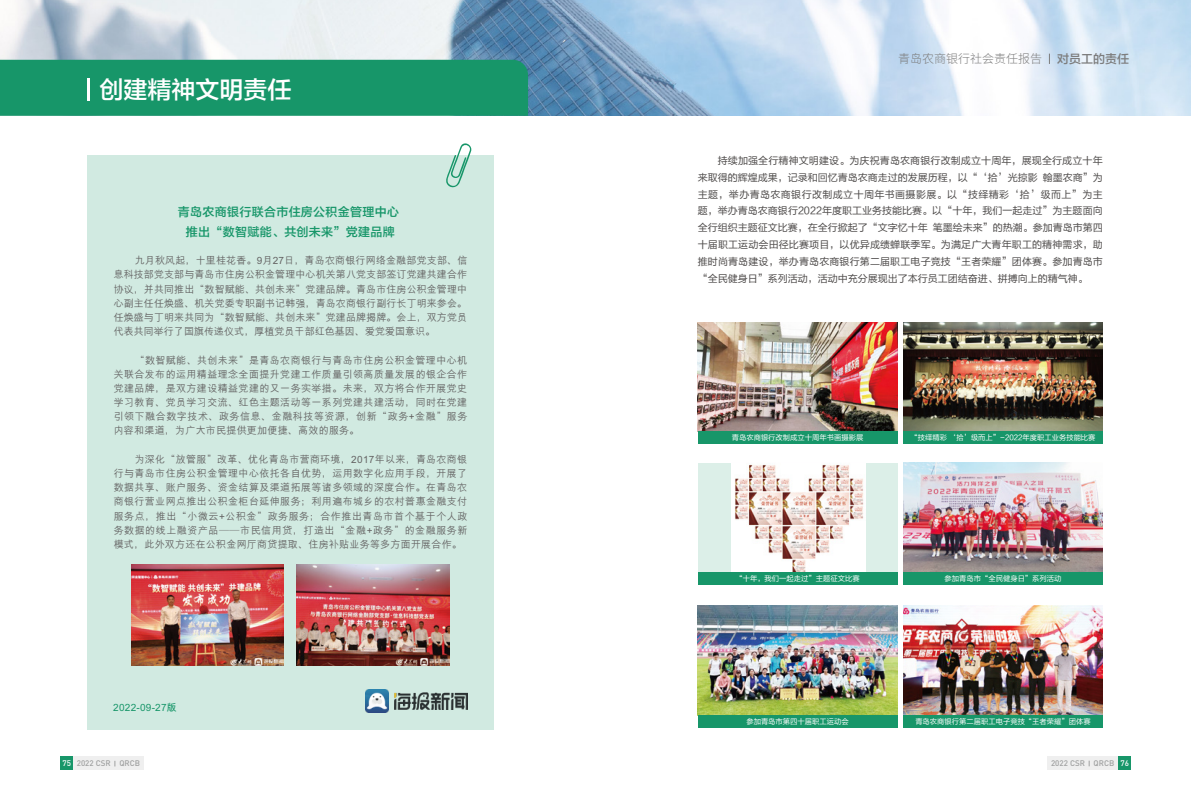
<style>
.page{position:relative;width:1191px;height:808px;background:#fff}
.page>*{position:absolute;margin:0;border:0;box-sizing:border-box;transform-origin:0 0}
.t1{font:24px "FZLTZHJW GB1 0";color:#fff}
.t2{font:12px/20.2px "FZLTZHJW GB1 0";letter-spacing:.025em;color:#179669;text-align:center}
.t3{font:300 12px "Source Han Sans CN";color:#7d7d7d}
.t4{font:12px "FZLTZHJW GB1 0";color:#7d7d7d}
.t5{font:500 10px/14.2px "M Hei PRC";letter-spacing:.025em;color:#656464;text-align:justify}
.t6{font:10px/16.8px "FZLTHJW GB1 0";color:#4c4948;text-align:justify}
.t7{font:700 10px "M Hei PRC";letter-spacing:.025em;color:#179669}
.t8{font:500 8px "DIN";color:#9fa0a0}
.t9{font:7.3px "FZLTHJW GB1 0";color:#fff}
.s1{color:#fff}
</style>
<div class="page">
<img style="left:0;top:0;width:1191px;height:116px">
<div style="left:0;top:60px;width:528px;height:56px;background:#179669"></div>
<hr style="left:87px;top:79px;width:3px;height:22px;background:#fff">
<div style="left:87px;top:155px;width:406px;height:575px;background:#d1eae1"></div>
<img style="left:366px;top:689px;width:22px;height:23px">
<img style="left:387px;top:690px;width:80px;height:22px">
<div style="left:60px;top:757px;width:13px;height:13px;background:#179669"></div>
<div style="left:73px;top:757px;width:71px;height:13px;background:#efefef"></div>
<div style="left:1117px;top:757px;width:14px;height:13px;background:#179669"></div>
<div style="left:1047px;top:757px;width:70px;height:13px;background:#efefef"></div>
<svg style="left:446px;top:143px;width:26px;height:45px"></svg>
<img style="left:131px;top:564px;width:153px;height:101px">
<img style="left:297px;top:564px;width:153px;height:101px">
<img style="left:698px;top:322px;width:199px;height:109px">
<img style="left:903px;top:322px;width:199px;height:109px">
<div style="left:698px;top:463px;width:199px;height:109px;background:#dcefe8"></div>
<img style="left:903px;top:463px;width:199px;height:109px">
<img style="left:698px;top:605px;width:199px;height:110px">
<img style="left:903px;top:605px;width:199px;height:110px">
<img style="left:731px;top:463px;width:134px;height:109px">
<div style="left:903px;top:715px;width:199px;height:13px;background:#179669"></div>
<div style="left:698px;top:715px;width:199px;height:13px;background:#179669"></div>
<div style="left:903px;top:572px;width:199px;height:13px;background:#179669"></div>
<div style="left:698px;top:572px;width:199px;height:13px;background:#179669"></div>
<div style="left:903px;top:431px;width:199px;height:13px;background:#179669"></div>
<div style="left:698px;top:431px;width:199px;height:13px;background:#179669"></div>
<h1 class="t1" style="left:99px;top:77px;width:193px">创建精神文明责任</h1>
<p class="t2" style="left:178px;top:202px;width:223px">青岛农商银行联合市住房公积金管理中心推出“数智赋能、共创未来”党建品牌</p>
<p class="t5" style="left:114px;top:254px;width:355px;text-indent:21px">九月秋风起，十里桂花香。9月27日，青岛农商银行网络金融部党支部、信息科技部党支部与青岛市住房公积金管理中心机关第八党支部签订党建共建合作协议，并共同推出“数智赋能、共创未来”党建品牌。青岛市住房公积金管理中心副主任任焕盛、机关党委专职副书记韩强，青岛农商银行副行长丁明来参会。任焕盛与丁明来共同为“数智赋能、共创未来”党建品牌揭牌。会上，双方党员代表共同举行了国旗传递仪式，厚植党员干部红色基因、爱党爱国意识。</p>
<p class="t5" style="left:114px;top:353px;width:355px;text-indent:21px">“数智赋能、共创未来”是青岛农商银行与青岛市住房公积金管理中心机关联合发布的运用精益理念全面提升党建工作质量引领高质量发展的银企合作党建品牌，是双方建设精益党建的又一务实举措。未来，双方将合作开展党史学习教育、党员学习交流、红色主题活动等一系列党建共建活动，同时在党建引领下融合数字技术、政务信息、金融科技等资源，创新“政务+金融”服务内容和渠道，为广大市民提供更加便捷、高效的服务。</p>
<p class="t5" style="left:114px;top:452px;width:355px;text-indent:21px">为深化“放管服”改革、优化青岛市营商环境，2017年以来，青岛农商银行与青岛市住房公积金管理中心依托各自优势，运用数字化应用手段，开展了数据共享、账户服务、资金结算及渠道拓展等诸多领域的深度合作。在青岛农商银行营业网点推出公积金柜台延伸服务；利用遍布城乡的农村普惠金融支付服务点，推出“小微云+公积金”政务服务；合作推出青岛市首个基于个人政务数据的线上融资产品——市民信用贷，打造出“金融+政务”的金融服务新模式，此外双方还在公积金网厅商贷提取、住房补贴业务等多方面开展合作。</p>
<p class="t7" style="left:113px;top:702px;width:65px">2022-09-27版</p>
<p class="t3" style="left:898px;top:52px;width:146px">青岛农商银行社会责任报告</p>
<p class="t4" style="left:1057px;top:52px;width:73px">对员工的责任</p>
<p class="t6" style="left:698px;top:152px;width:407px;text-indent:20px">持续加强全行精神文明建设。为庆祝青岛农商银行改制成立十周年，展现全行成立十年来取得的辉煌成果，记录和回忆青岛农商走过的发展历程，以“‘拾’光掠影 翰墨农商”为主题，举办青岛农商银行改制成立十周年书画摄影展。以“技绎精彩‘拾’级而上”为主题，举办青岛农商银行2022年度职工业务技能比赛。以“十年，我们一起走过”为主题面向全行组织主题征文比赛，在全行掀起了“文字忆十年 笔墨绘未来”的热潮。参加青岛市第四十届职工运动会田径比赛项目，以优异成绩蝉联季军。为满足广大青年职工的精神需求，助推时尚青岛建设，举办青岛农商银行第二届职工电子竞技“王者荣耀”团体赛。参加青岛市“全民健身日”系列活动，活动中充分展现出了本行员工团结奋进、拼搏向上的精气神。</p>
<p class="t9" style="left:731px;top:434px;width:133px">青岛农商银行改制成立十周年书画摄影展</p>
<p class="t9" style="left:910px;top:434px;width:187px">“技绎精彩 ‘拾’级而上”-2022年度职工业务技能比赛</p>
<p class="t9" style="left:735px;top:575px;width:126px">“十年，我们一起走过”主题征文比赛</p>
<p class="t9" style="left:944px;top:575px;width:118px">参加青岛市“全民健身日”系列活动</p>
<p class="t9" style="left:746px;top:717px;width:104px">参加青岛市第四十届职工运动会</p>
<p class="t9" style="left:915px;top:717px;width:177px">青岛农商银行第二届职工电子竞技“王者荣耀”团体赛</p>
<p class="t8" style="left:63px;top:758px;width:79px"><span class="s1">75</span> 2022 CSR QRCB</p>
<p class="t8" style="left:1051px;top:758px;width:80px">2022 CSR QRCB <span class="s1">76</span></p>
</div>
